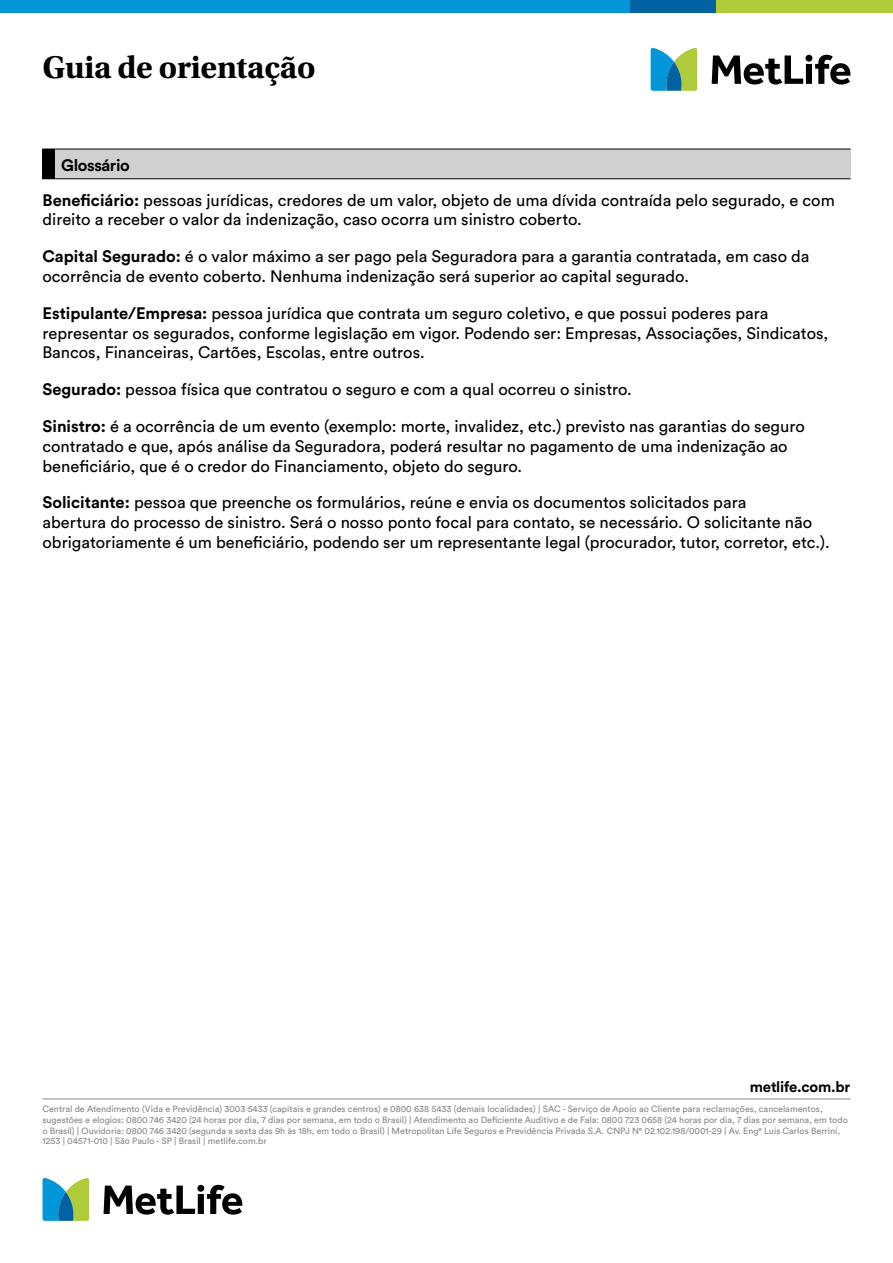
<style>
.page{position:relative;width:893px;height:1263px;background:#fff}
.page>*{position:absolute;margin:0;border:0;box-sizing:border-box;transform-origin:0 0}
.t1{font:700 33px "Utopia Std";letter-spacing:-.01em;color:#000}
.t2{font:16.5px/19.8px "Circular Pro";color:#000}
.t3{font:700 15px "Circular Pro";letter-spacing:-.01em;color:#000}
.t4{font:9px/10.8px "Circular Pro";color:#878787}
.s1{font-weight:700}
</style>
<div class="page">
<div style="left:0;top:0;width:893px;height:13px;background:#0096d8"></div>
<div style="left:702px;top:0;width:191px;height:13px;background:#afcb3a"></div>
<div style="left:630px;top:0;width:85px;height:13px;background:#0061a3"></div>
<svg style="left:712px;top:55px;width:138px;height:30px"></svg>
<svg style="left:651px;top:48px;width:46px;height:43px;background:#5dac9b"></svg>
<div style="left:43px;top:149px;width:12px;height:30px;background:#000"></div>
<div style="left:55px;top:149px;width:795px;height:30px;background:#d0d0d0"></div>
<hr style="left:55px;top:149px;width:795px;height:1px;background:#000">
<svg style="left:43px;top:179px;width:12px;height:1px"></svg>
<hr style="left:55px;top:179px;width:795px;height:1px;background:#000">
<hr style="left:43px;top:1098px;width:807px;height:1px;background:#878787">
<svg style="left:104px;top:1185px;width:138px;height:30px"></svg>
<svg style="left:43px;top:1178px;width:46px;height:43px;background:#5dac9a"></svg>
<h1 class="t1" style="left:43px;top:48px;width:275px">Guia de orientação</h1>
<p class="t2" style="left:43px;top:147px;width:794px;line-height:35px;text-indent:19px"><span class="s1">Glossário<br>Beneficiário:</span> pessoas jurídicas, credores de um valor, objeto de uma dívida contraída pelo segurado, e com</p>
<p class="t2" style="left:43px;top:209px;width:541px">direito a receber o valor da indenização, caso ocorra um sinistro coberto.</p>
<p class="t2" style="left:43px;top:246px;width:768px"><span class="s1">Capital Segurado:</span> é o valor máximo a ser pago pela Seguradora para a garantia contratada, em caso da ocorrência de evento coberto. Nenhuma indenização será superior ao capital segurado.</p>
<p class="t2" style="left:43px;top:302px;width:787px"><span class="s1">Estipulante/Empresa:</span> pessoa jurídica que contrata um seguro coletivo, e que possui poderes para representar os segurados, conforme legislação em vigor. Podendo ser: Empresas, Associações, Sindicatos,<br>Bancos, Financeiras, Cartões, Escolas, entre outros.</p>
<p class="t2" style="left:43px;top:379px;width:591px"><span class="s1">Segurado:</span> pessoa física que contratou o seguro e com a qual ocorreu o sinistro.</p>
<p class="t2" style="left:43px;top:416px;width:764px"><span class="s1">Sinistro:</span> é a ocorrência de um evento (exemplo: morte, invalidez, etc.) previsto nas garantias do seguro contratado e que, após análise da Seguradora, poderá resultar no pagamento de uma indenização ao beneficiário, que é o credor do Financiamento, objeto do seguro.</p>
<p class="t2" style="left:43px;top:492px;width:789px"><span class="s1">Solicitante:</span> pessoa que preenche os formulários, reúne e envia os documentos solicitados para<br>abertura do processo de sinistro. Será o nosso ponto focal para contato, se necessário. O solicitante não obrigatoriamente é um beneficiário, podendo ser um representante legal (procurador, tutor, corretor, etc.).</p>
<p class="t3" style="left:750px;top:1076px;width:102px">metlife.com.br</p>
<p class="t4" style="left:43px;top:1103px;width:807px">Central de Atendimento (Vida e Previdência) 3003 5433 (capitais e grandes centros) e 0800 638 5433 (demais localidades) | SAC - Serviço de Apoio ao Cliente para reclamações, cancelamentos, sugestões e elogios: 0800 746 3420 (24 horas por dia, 7 dias por semana, em todo o Brasil) | Atendimento ao Deficiente Auditivo e de Fala: 0800 723 0658 (24 horas por dia, 7 dias por semana, em todo o Brasil) | Ouvidoria: 0800 746 3420 (segunda a sexta das 9h às 18h, em todo o Brasil) | Metropolitan Life Seguros e Previdência Privada S.A. CNPJ N° 02.102.198/0001-29 | Av. Eng° Luis Carlos Berrini, 1253 | 04571-010 | São Paulo - SP | Brasil | metlife.com.br</p>
</div>
